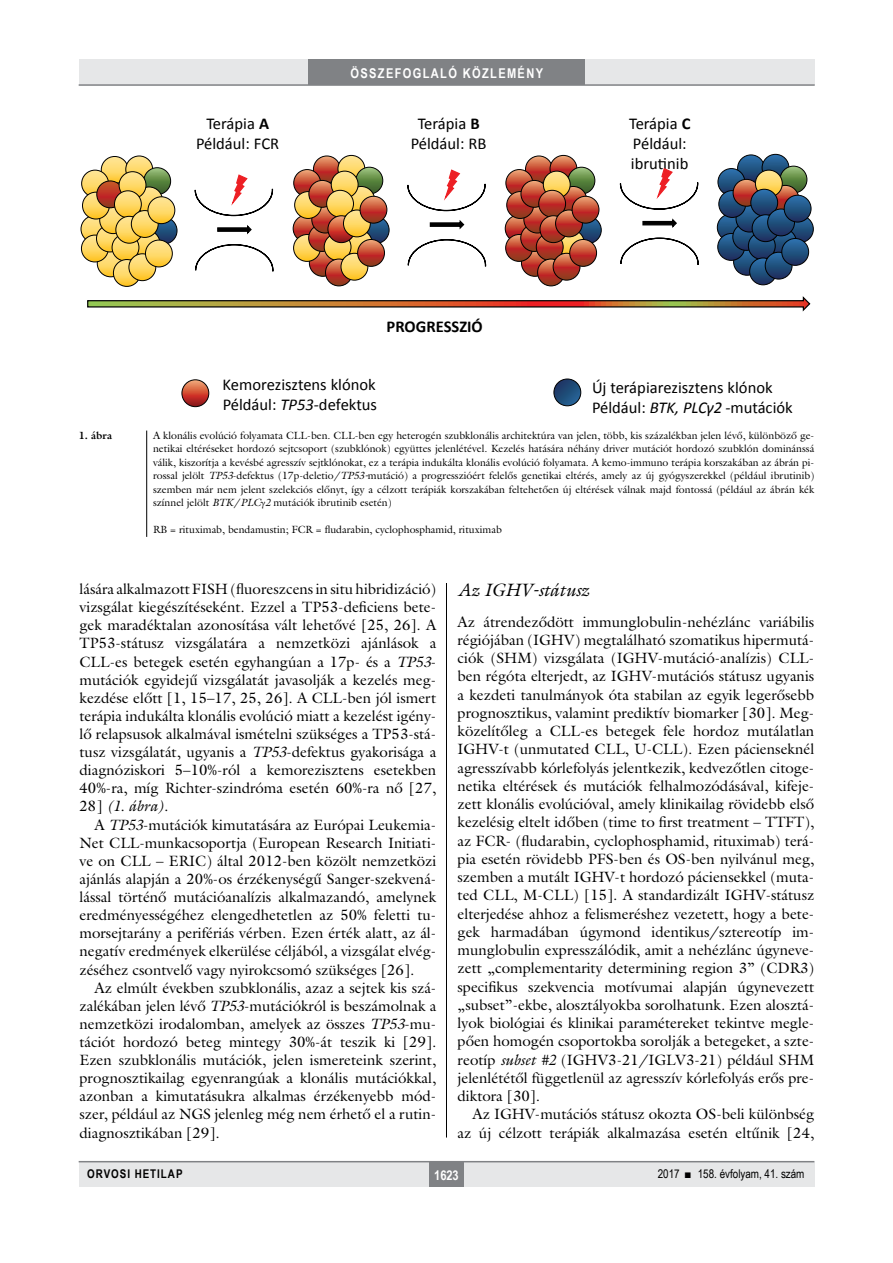
<style>
.page{position:relative;width:893px;height:1263px;background:#fff}
.page>*{position:absolute;margin:0;border:0;box-sizing:border-box;transform-origin:0 0}
.alcimkurziv{font:italic 18px "Galliard Reg";color:#000}
.t1{font:16.5px/20px "Calibri";color:#000}
.t2{font:700 16.5px "Calibri";color:#000}
.Body_tompa{font:15px/18.3px "Galliard Reg";color:#000;text-align:justify}
.Body_Text{font:15px/18.1px "Galliard Reg";color:#000;text-align:justify}
.t3{font:700 13.5px "Arial Narrow";letter-spacing:.1em;color:#fff}
.t4{font:12px "Arial Narrow";color:#000}
.t5{font:700 12px "Arial Narrow";letter-spacing:.08em;color:#000}
.kepalairas2{font:10.5px/13.5px "Galliard Reg";color:#000;text-align:justify}
.kepalairas1{font:700 10.5px "Galliard Reg";color:#000}
.s1{font-weight:700}
.s2{font-style:italic}
.s3{font-family:"Garamond Premr Pro"}
</style>
<div class="page">
<div style="left:79px;top:1161px;width:735px;height:25px;background:#e6e7e8"></div>
<div style="left:429px;top:1161px;width:34px;height:25px;background:#808285"></div>
<hr style="left:79px;top:1161px;width:735px;height:1px;background:#808285">
<div style="left:79px;top:60px;width:735px;height:25px;background:#e6e7e8"></div>
<div style="left:308px;top:60px;width:277px;height:25px;background:#808285"></div>
<hr style="left:79px;top:84px;width:736px;height:2px;background:#808285">
<hr style="left:446px;top:111px;width:1px;height:1026px;background:#000">
<svg style="left:182px;top:380px;width:27px;height:27px"></svg>
<div style="left:182px;top:379px;width:27px;height:28px;border:1px solid #000;border-radius:50%"></div>
<svg style="left:554px;top:379px;width:27px;height:27px"></svg>
<div style="left:554px;top:379px;width:27px;height:27px;border:1px solid #000;border-radius:50%"></div>
<svg style="left:81px;top:216px;width:27px;height:26px"></svg>
<div style="left:81px;top:215px;width:27px;height:28px;border:1px solid #000;border-radius:50%"></div>
<svg style="left:81px;top:235px;width:27px;height:27px"></svg>
<div style="left:81px;top:235px;width:28px;height:27px;border:1px solid #000;border-radius:50%"></div>
<svg style="left:82px;top:170px;width:27px;height:27px"></svg>
<div style="left:81px;top:170px;width:28px;height:27px;border:1px solid #000;border-radius:50%"></div>
<svg style="left:82px;top:192px;width:27px;height:27px"></svg>
<div style="left:82px;top:192px;width:28px;height:27px;border:1px solid #000;border-radius:50%"></div>
<svg style="left:786px;top:216px;width:27px;height:27px"></svg>
<div style="left:786px;top:215px;width:28px;height:28px;border:1px solid #000;border-radius:50%"></div>
<svg style="left:87px;top:145px;width:724px;height:168px"></svg>
<div style="left:79px;top:431px;width:735px;height:152px;background:#fff"></div>
<hr style="left:146px;top:431px;width:1px;height:106px;background:#000">
<p class="t3" style="left:350px;top:63px;width:194px">ÖSSZEFOGLALÓ KÖZLEMÉNY</p>
<p class="t1" style="left:196px;top:114px;width:85px;text-align:center">Terápia <span class="s1">A<br></span>Például: FCR</p>
<p class="t1" style="left:411px;top:114px;width:77px;text-align:center">Terápia <span class="s1">B<br></span>Például: RB</p>
<p class="t1" style="left:629px;top:114px;width:63px">Terápia <span class="s1">C<br></span>Például: ibrutinib</p>
<p class="t2" style="left:387px;top:316px;width:98px">PROGRESSZIÓ</p>
<p class="t1" style="left:223px;top:375px;width:156px">Kemorezisztens klónok<br>Például: <span class="s2">TP53-</span>defektus</p>
<p class="t1" style="left:592px;top:377px;width:202px">Új terápiarezisztens klónok<br>Például: <span class="s2">BTK, PLCγ2 -</span>mutációk</p>
<p class="kepalairas1" style="left:79px;top:429px;width:35px">1. ábra</p>
<p class="kepalairas2" style="left:153px;top:428px;width:663px">A klonális evolúció folyamata CLL-ben. CLL-ben egy heterogén szubklonális architektúra van jelen, több, kis százalékban jelen lévő, különböző ge&shy;netikai eltéréseket hordozó sejtcsoport (szubklónok) együttes jelenlétével. Kezelés hatására néhány driver mutációt hordozó szubklón dominánssá válik, kiszorítja a kevésbé agresszív sejtklónokat, ez a terápia indukálta klonális evolúció folyamata. A kemo-immuno terápia korszakában az ábrán pi&shy;rossal jelölt <span class="s2">TP53</span>-defektus (17p-deletio/<span class="s2">TP53-</span>mutáció) a progresszióért felelős genetikai eltérés, amely az új gyógyszerekkel (például ibrutinib) szemben már nem jelent szelekciós előnyt, így a célzott terápiák korszakában feltehetően új eltérések válnak majd fontossá (például az ábrán kék színnel jelölt <span class="s2">BTK</span>/<span class="s2">PLC</span><span class="s3">γ</span><span class="s2">2</span> mutációk ibrutinib esetén)</p>
<p class="kepalairas2" style="left:153px;top:523px;width:350px">RB = rituximab, bendamustin; FCR = fludarabin, cyclophosphamid, rituximab</p>
<p class="Body_tompa" style="left:80px;top:580px;width:358px">lására alkalmazott FISH (fluoreszcens in situ hibridizáció) vizsgálat kiegészítéseként. Ezzel a TP53-deficiens bete&shy;gek maradéktalan azonosítása vált lehetővé [25, 26]. A TP53-státusz vizsgálatára a nemzetközi ajánlások a CLL-es betegek esetén egyhangúan a 17p- és a <span class="s2">TP53</span>- mutációk egyidejű vizsgálatát javasolják a kezelés meg&shy;kezdése előtt [1, 15–17, 25, 26]. A CLL-ben jól ismert terápia indukálta klonális evolúció miatt a kezelést igény&shy;lő relapsusok alkalmával ismételni szükséges a TP53-stá&shy;tusz vizsgálatát, ugyanis a <span class="s2">TP53</span>-defektus gyakorisága a diagnóziskori 5–10%-ról a kemorezisztens esetekben 40%-ra, míg Richter-szindróma esetén 60%-ra nő [27, 28] <span class="s2">(1. ábra).</span></p>
<p class="Body_Text" style="left:80px;top:815px;width:358px;text-indent:15px">A <span class="s2">TP53</span>-mutációk kimutatására az Európai Leukemia-Net CLL-munkacsoportja (European Research Initiati&shy;ve on CLL – ERIC) által 2012-ben közölt nemzetközi ajánlás alapján a 20%-os érzékenységű Sanger-szekvená&shy;lással történő mutációanalízis alkalmazandó, amelynek eredményességéhez elengedhetetlen az 50% feletti tu&shy;morsejtarány a perifériás vérben. Ezen érték alatt, az ál&shy;negatív eredmények elkerülése céljából, a vizsgálat elvég&shy;zéséhez csontvelő vagy nyirokcsomó szükséges [26].</p>
<p class="Body_Text" style="left:80px;top:978px;width:358px;text-indent:15px">Az elmúlt években szubklonális, azaz a sejtek kis szá&shy;zalékában jelen lévő <span class="s2">TP53</span>-mutációkról is beszámolnak a nemzetközi irodalomban, amelyek az összes <span class="s2">TP53</span>-mu&shy;tációt hordozó beteg mintegy 30%-át teszik ki [29].<br>Ezen szubklonális mutációk, jelen ismereteink szerint, prognosztikailag egyenrangúak a klonális mutációkkal, azonban a kimutatásukra alkalmas érzékenyebb mód&shy;szer, például az NGS jelenleg még nem érhető el a rutin&shy;diagnosztikában [29].</p>
<p class="alcimkurziv" style="left:458px;top:579px;width:133px">Az IGHV-státusz</p>
<p class="Body_tompa" style="left:458px;top:612px;width:358px">Az átrendeződött immunglobulin-nehézlánc variábilis régiójában (IGHV) megtalálható szomatikus hipermutá&shy;ciók (SHM) vizsgálata (IGHV-mutáció-analízis) CLL&shy;ben régóta elterjedt, az IGHV-mutációs státusz ugyanis a kezdeti tanulmányok óta stabilan az egyik legerősebb prognosztikus, valamint prediktív biomarker [30]. Meg&shy;közelítőleg a CLL-es betegek fele hordoz mutálatlan IGHV-t (unmutated CLL, U-CLL). Ezen pácienseknél agresszívabb kórlefolyás jelentkezik, kedvezőtlen citoge&shy;netika eltérések és mutációk felhalmozódásával, kifeje&shy;zett klonális evolúcióval, amely klinikailag rövidebb első kezelésig eltelt időben (time to first treatment – TTFT), az FCR- (fludarabin, cyclophosphamid, rituximab) terá&shy;pia esetén rövidebb PFS-ben és OS-ben nyilvánul meg, szemben a mutált IGHV-t hordozó páciensekkel (muta&shy;ted CLL, M-CLL) [15]. A standardizált IGHV-státusz elterjedése ahhoz a felismeréshez vezetett, hogy a bete&shy;gek harmadában úgymond identikus/sztereotíp im&shy;munglobulin expresszálódik, amit a nehézlánc úgyneve&shy;zett „complementarity determining region 3” (CDR3) specifikus szekvencia motívumai alapján úgynevezett „subset”-ekbe, alosztályokba sorolhatunk. Ezen alosztá&shy;lyok biológiai és klinikai paramétereket tekintve megle&shy;pően homogén csoportokba sorolják a betegeket, a szte&shy;reotíp <span class="s2">subset #2</span> (IGHV3-21/IGLV3-21) például SHM jelenlététől függetlenül az agresszív kórlefolyás erős pre&shy;diktora [30].</p>
<p class="Body_Text" style="left:458px;top:1105px;width:358px;text-align:right">Az IGHV-mutációs státusz okozta OS-beli különbség az új célzott terápiák alkalmazása esetén eltűnik [24,</p>
<p class="t5" style="left:87px;top:1165px;width:97px">ORVOSI HETILAP</p>
<p class="t3" style="left:434px;top:1165px;width:26px">1623</p>
<p class="t4" style="left:658px;top:1165px;width:148px">2017 ■ 158. évfolyam, 41. szám</p>
</div>
